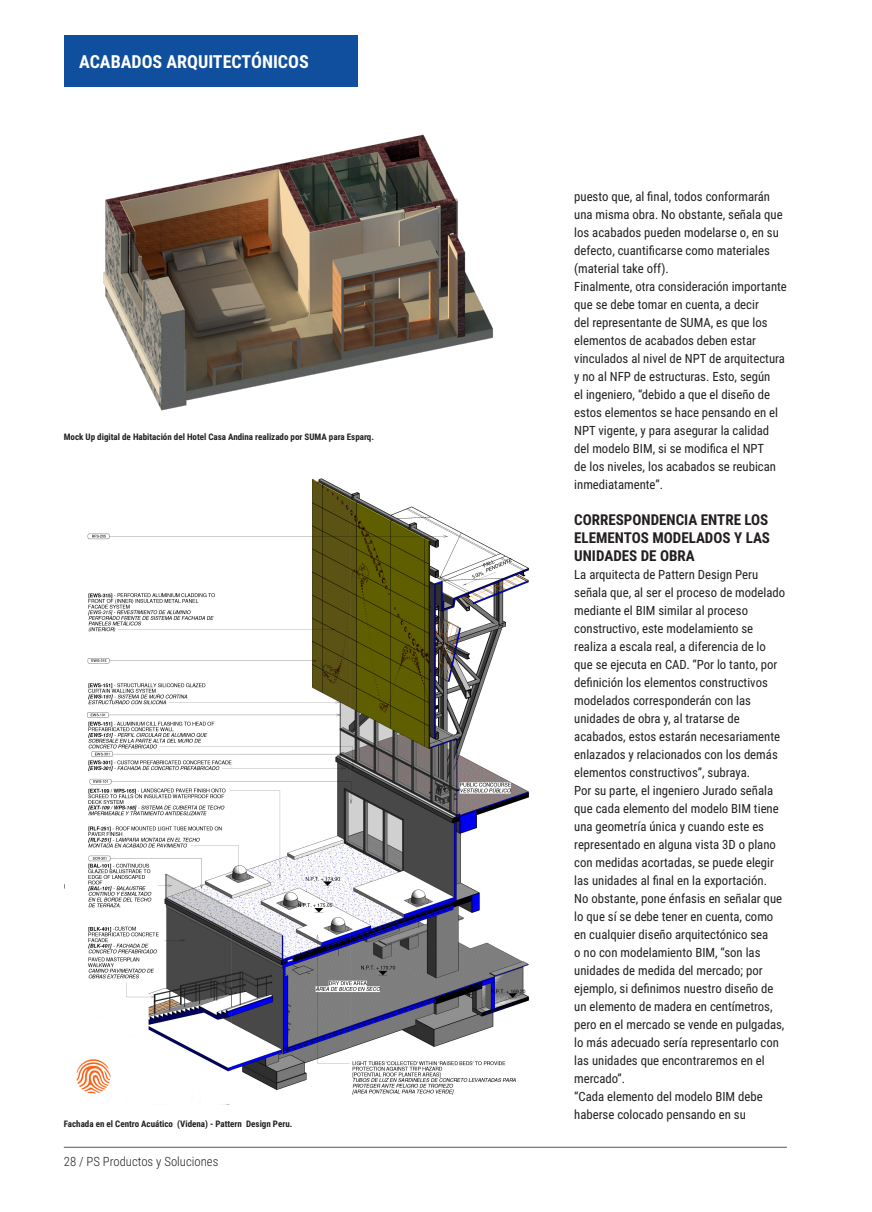
<style>
.page{position:relative;width:872px;height:1212px;background:#fff}
.page>*{position:absolute;margin:0;border:0;box-sizing:border-box;transform-origin:0 0}
.texto{font:700 18px "Roboto Condensed";color:#fff}
.sub_titulo{font:700 15px/18px "Roboto Condensed";color:#231f20;text-align:justify}
.texto-2{font:12.75px/18px "Roboto Condensed";color:#231f20}
.t1{font:300 12.75px "Roboto Condensed";color:#231f20}
.leyenda{font:700 9px "Roboto Condensed";color:#231f20}
</style>
<div class="page">
<hr style="left:64px;top:1147px;width:723px;height:1px;background:#57585a">
<div style="left:64px;top:35px;width:293px;height:51px;background:#0f4f9e"></div>
<img style="left:103px;top:134px;width:390px;height:277px">
<img style="left:76px;top:478px;width:454px;height:624px">
<p class="texto" style="left:79px;top:48px;width:231px">ACABADOS ARQUITECTÓNICOS</p>
<p class="leyenda" style="left:64px;top:431px;width:312px">Mock Up digital de Habitación del Hotel Casa Andina realizado por SUMA para Esparq.</p>
<p class="leyenda" style="left:64px;top:1117px;width:230px">Fachada en el Centro Acuático (Videna) - Pattern Design Peru.</p>
<p class="t1" style="left:64px;top:1153px;width:156px">28 / PS Productos y Soluciones</p>
<p class="texto-2" style="left:574px;top:187px;width:210px">puesto que, al final, todos conformarán una misma obra. No obstante, señala que los acabados pueden modelarse o, en su defecto, cuantificarse como materiales (material take off).</p>
<p class="texto-2" style="left:574px;top:277px;width:214px">Finalmente, otra consideración importante que se debe tomar en cuenta, a decir<br>del representante de SUMA, es que los elementos de acabados deben estar vinculados al nivel de NPT de arquitectura y no al NFP de estructuras. Esto, según<br>el ingeniero, “debido a que el diseño de estos elementos se hace pensando en el NPT vigente, y para asegurar la calidad del modelo BIM, si se modifica el NPT<br>de los niveles, los acabados se reubican inmediatamente”.</p>
<p class="sub_titulo" style="left:574px;top:510px;width:197px">CORRESPONDENCIA ENTRE LOS ELEMENTOS MODELADOS Y LAS UNIDADES DE OBRA</p>
<p class="texto-2" style="left:574px;top:565px;width:212px">La arquitecta de Pattern Design Peru señala que, al ser el proceso de modelado mediante el BIM similar al proceso constructivo, este modelamiento se realiza a escala real, a diferencia de lo que se ejecuta en CAD. “Por lo tanto, por definición los elementos constructivos modelados corresponderán con las unidades de obra y, al tratarse de acabados, estos estarán necesariamente enlazados y relacionados con los demás elementos constructivos”, subraya.</p>
<p class="texto-2" style="left:574px;top:781px;width:212px">Por su parte, el ingeniero Jurado señala que cada elemento del modelo BIM tiene una geometría única y cuando este es representado en alguna vista 3D o plano con medidas acortadas, se puede elegir las unidades al final en la exportación.<br>No obstante, pone énfasis en señalar que lo que sí se debe tener en cuenta, como en cualquier diseño arquitectónico sea<br>o no con modelamiento BIM, “son las unidades de medida del mercado; por ejemplo, si definimos nuestro diseño de un elemento de madera en centímetros, pero en el mercado se vende en pulgadas, lo más adecuado sería representarlo con las unidades que encontraremos en el mercado”.</p>
<p class="texto-2" style="left:574px;top:1087px;width:190px">“Cada elemento del modelo BIM debe haberse colocado pensando en su</p>
</div>
